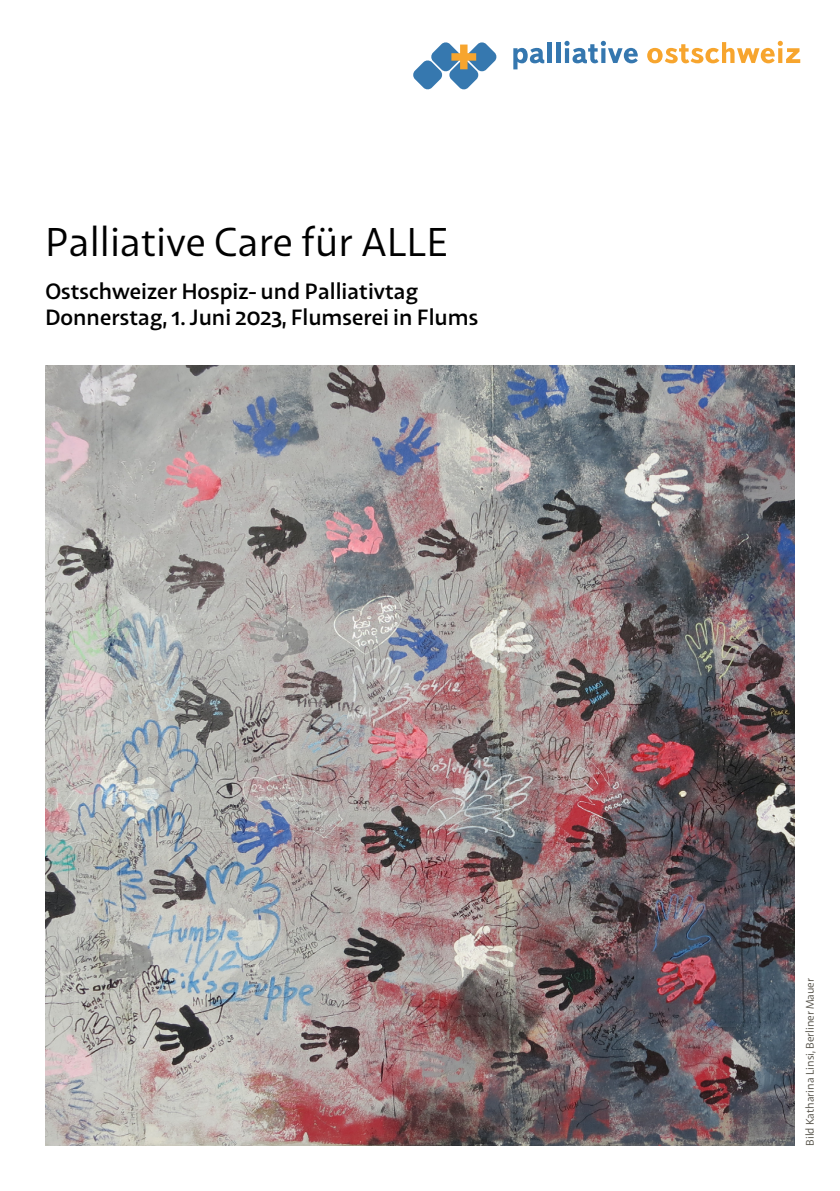
<style>
.page{position:relative;width:840px;height:1191px;background:#fff}
.page>*{position:absolute;margin:0;border:0;box-sizing:border-box;transform-origin:0 0}
.Titel_Workshop_orang{font:40px "Plein";color:#000}
.Programmpunkte{font:500 22px "Plein";color:#000}
.Name{font:11px "Plein";letter-spacing:-.005em;color:#57544b}
</style>
<div class="page">
<img style="left:45px;top:365px;width:749px;height:780px">
<svg style="left:413px;top:42px;width:83px;height:47px"></svg>
<svg style="left:513px;top:48px;width:31px;height:21px"></svg>
<hr style="left:547px;top:42px;width:4px;height:21px;background:#3577af">
<hr style="left:556px;top:42px;width:4px;height:21px;background:#3577af">
<svg style="left:564px;top:41px;width:73px;height:22px"></svg>
<svg style="left:647px;top:41px;width:152px;height:22px"></svg>
<p class="Titel_Workshop_orang" style="left:45px;top:216px;width:404px">Palliative Care für ALLE</p>
<p class="Programmpunkte" style="left:45px;top:277px;width:374px">Ostschweizer Hospiz- und Palliativtag</p>
<p class="Programmpunkte" style="left:45px;top:303px;width:434px">Donnerstag, 1. Juni 2023, Flumserei in Flums</p>
<p class="Name" style="left:802px;top:1145px;width:169px;rotate:-90deg">Bild Katharina Linsi, Berliner Mauer</p>
</div>
